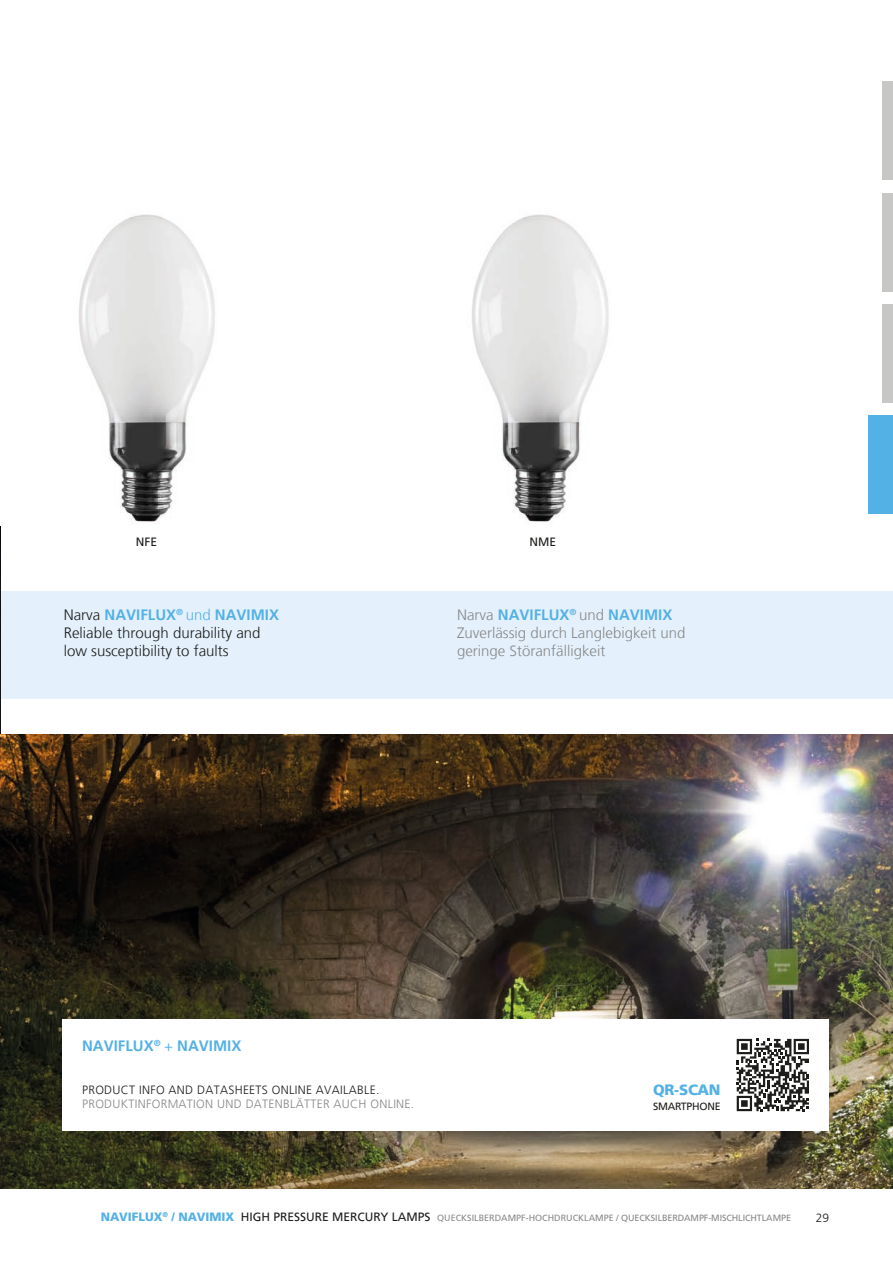
<style>
.page{position:relative;width:893px;height:1263px;background:#fff}
.page>*{position:absolute;margin:0;border:0;box-sizing:border-box;transform-origin:0 0}
.t1{font:300 15px/18px "Frutiger LT";color:#878787}
.t2{font:300 15px/18px "Frutiger LT";color:#1d1d1b}
.t3{font:700 15px "Frutiger LT";color:#54b1e5}
.t4{font:900 15px "Frutiger LT";letter-spacing:-.025em;color:#54b1e5}
.t5{font:300 12px "Frutiger LT";letter-spacing:.025em;color:#878787}
.t6{font:300 12px "Frutiger LT";letter-spacing:.025em;color:#1d1d1b}
.t7{font:900 12px "Frutiger LT";color:#54b1e5}
.t8{font:12px "Frutiger LT";color:#1d1d1b}
.t9{font:10.5px "Frutiger LT";letter-spacing:-.025em;color:#1d1d1b}
.t10{font:9px "Frutiger 55 Roman";color:#878787}
.s1{font-weight:700;color:#54b1e5}
.s2{color:#54b1e5}
.s3{font-weight:300}
.s4{font-family:"Frutiger LT";font-weight:900;font-size:12px;color:#54b1e5}
.s5{font-family:"Frutiger LT";font-size:12px;color:#1d1d1b}
.s6{font-family:"Frutiger LT"}
</style>
<div class="page">
<div style="left:0;top:591px;width:893px;height:108px;background:#e4f1fc"></div>
<div style="left:883px;top:82px;width:10px;height:98px;background:#c7c7c6"></div>
<div style="left:883px;top:193px;width:10px;height:98px;background:#c7c7c6"></div>
<div style="left:883px;top:304px;width:10px;height:98px;background:#c7c7c6"></div>
<div style="left:869px;top:415px;width:24px;height:99px;background:#54b1e5"></div>
<img style="left:0;top:527px;width:1px;height:208px">
<img style="left:79px;top:214px;width:136px;height:308px">
<img style="left:472px;top:214px;width:137px;height:308px">
<img style="left:0;top:735px;width:893px;height:453px">
<div style="left:63px;top:1019px;width:766px;height:112px;background:#fff"></div>
<svg style="left:737px;top:1039px;width:72px;height:72px"></svg>
<h2 class="t8" style="left:136px;top:534px;width:23px">NFE</h2>
<h2 class="t8" style="left:529px;top:534px;width:28px">NME</h2>
<h1 class="t2" style="left:64px;top:606px;width:217px">Narva <span class="s1">NAVIFLUX</span><sup>®</sup> <span class="s2">und</span> <span class="s1">NAVIMIX<br></span>Reliable through durability and low susceptibility to faults</h1>
<h1 class="t1" style="left:457px;top:606px;width:230px">Narva <span class="s1">NAVIFLUX</span><sup>®</sup> und <span class="s1">NAVIMIX<br></span>Zuverlässig durch Langlebigkeit und geringe Störanfälligkeit</h1>
<h1 class="t3" style="left:82px;top:1037px;width:161px">NAVIFLUX<sup>®</sup> <span class="s3">+</span> NAVIMIX</h1>
<h2 class="t6" style="left:82px;top:1083px;width:299px">PRODUCT INFO AND DATASHEETS ONLINE AVAILABLE.</h2>
<h2 class="t5" style="left:82px;top:1097px;width:334px">PRODUKTINFORMATION UND DATENBLÄTTER AUCH ONLINE.</h2>
<h1 class="t4" style="left:653px;top:1080px;width:69px">QR-SCAN</h1>
<p class="t9" style="left:653px;top:1100px;width:69px">SMARTPHONE</p>
<p class="t10" style="left:162px;top:1212px;width:630px"><sup>®</sup> <span class="s4">/ NAVIMIX</span> <span class="s5">HIGH PRESSURE MERCURY LAMPS</span> QUECKSILBERDAMPF-HOCHDRUCKLAMPE / <span class="s6">QUECKSILBERDAMPF-MISCHLICHTLAMPE</span></p>
<h2 class="t7" style="left:101px;top:1209px;width:63px">NAVIFLUX</h2>
<h2 class="t6" style="left:816px;top:1211px;width:15px">29</h2>
</div>
